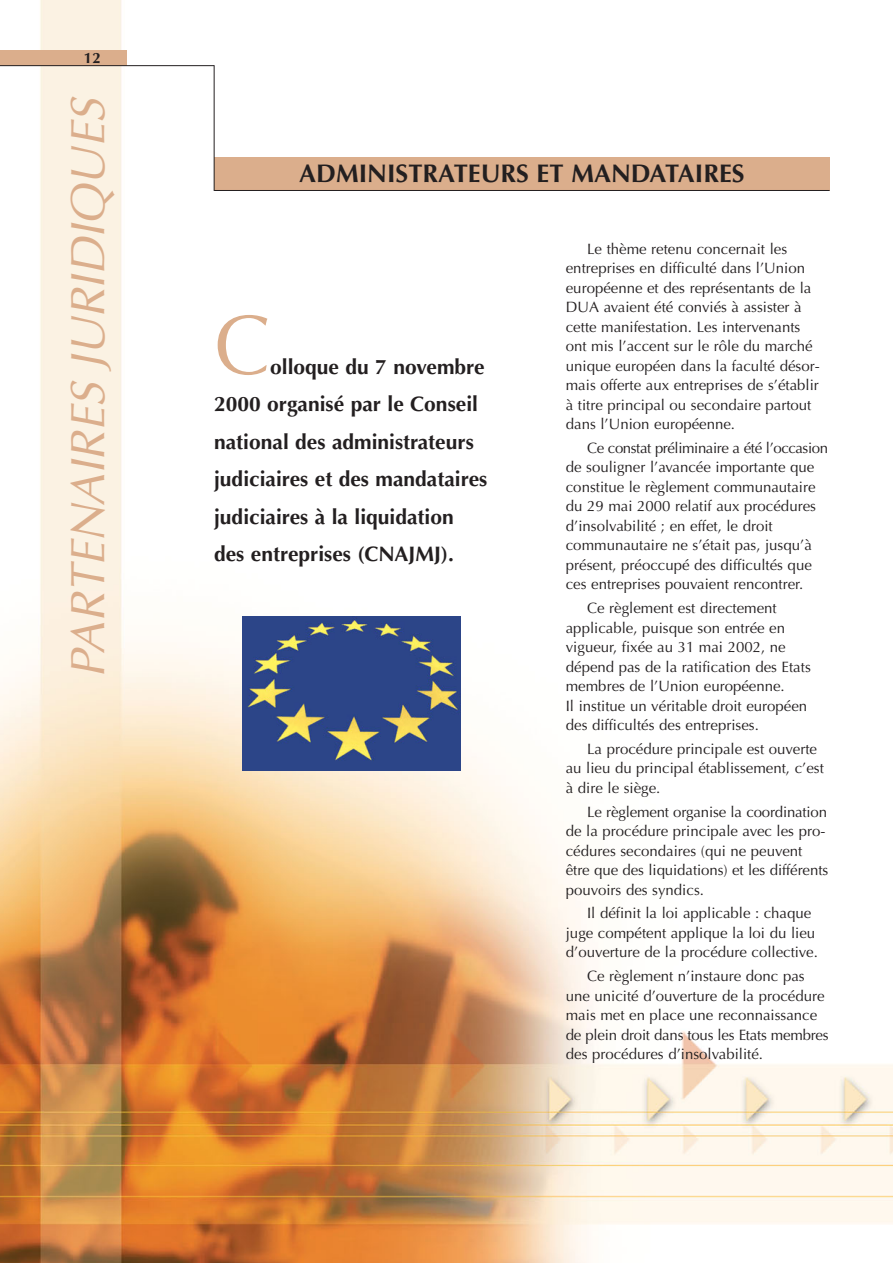
<style>
.page{position:relative;width:893px;height:1263px;background:#fff}
.page>*{position:absolute;margin:0;border:0;box-sizing:border-box;transform-origin:0 0}
.t1{font:84px "Optima";color:#dbae8c}
.t2{font:italic 48px "Optima";color:#dbae8c}
.t3{font:700 25.5px "Optima";color:#231f20}
.t4{font:700 21px/37.5px "Optima";color:#231f20}
.t5{font:15px/19.5px "Optima";color:#231f20}
.t6{font:700 15px "Optima";color:#231f20}
</style>
<div class="page">
<img style="left:0;top:0;width:892px;height:1263px">
<div style="left:214px;top:157px;width:615px;height:33px;background:#dbae8c"></div>
<hr style="left:214px;top:190px;width:615px;height:1px;background:#231f20">
<hr style="left:214px;top:65px;width:1px;height:126px;background:#231f20">
<div style="left:0;top:50px;width:126px;height:15px;background:#dbae8c"></div>
<hr style="left:0;top:65px;width:214px;height:1px;background:#231f20">
<img style="left:242px;top:617px;width:218px;height:153px">
<p class="t6" style="left:84px;top:51px;width:18px">12</p>
<h2 class="t2" style="left:68px;top:678px;width:582px;rotate:-90deg">PARTENAIRES JURIDIQUES</h2>
<h3 class="t3" style="left:299px;top:163px;width:447px">ADMINISTRATEURS ET MANDATAIRES</h3>
<h1 class="t1" style="left:214px;top:310px;width:58px">C</h1>
<h3 class="t4" style="left:214px;top:350px;width:275px;text-indent:56px">olloque du 7 novembre<br>2000 organisé par le Conseil national des administrateurs judiciaires et des mandataires judiciaires à la liquidation des entreprises (CNAJMJ).</h3>
<p class="t5" style="left:566px;top:240px;width:255px;text-indent:21px">Le thème retenu concernait les entreprises en difficulté dans l’Union européenne et des représentants de la DUA avaient été conviés à assister à cette manifestation. Les intervenants ont mis l’accent sur le rôle du marché unique européen dans la faculté désor&shy;mais offerte aux entreprises de s’établir à titre principal ou secondaire partout dans l’Union européenne.</p>
<p class="t5" style="left:566px;top:440px;width:264px;text-indent:21px">Ce constat préliminaire a été l’occasion de souligner l’avancée importante que constitue le règlement communautaire du 29 mai 2000 relatif aux procédures d’insolvabilité ; en effet, le droit communautaire ne s’était pas, jusqu’à présent, préoccupé des difficultés que ces entreprises pouvaient rencontrer.</p>
<p class="t5" style="left:566px;top:600px;width:246px;text-indent:21px">Ce règlement est directement applicable, puisque son entrée en vigueur, fixée au 31 mai 2002, ne dépend pas de la ratification des Etats membres de l’Union européenne.<br>Il institue un véritable droit européen des difficultés des entreprises.</p>
<p class="t5" style="left:566px;top:741px;width:259px;text-indent:21px">La procédure principale est ouverte au lieu du principal établissement, c’est à dire le siège.</p>
<p class="t5" style="left:566px;top:803px;width:264px;text-indent:21px">Le règlement organise la coordination de la procédure principale avec les pro&shy;cédures secondaires (qui ne peuvent être que des liquidations) et les différents pouvoirs des syndics.</p>
<p class="t5" style="left:566px;top:905px;width:253px;text-indent:21px">Il définit la loi applicable : chaque juge compétent applique la loi du lieu d’ouverture de la procédure collective.</p>
<p class="t5" style="left:566px;top:968px;width:264px;text-indent:21px">Ce règlement n’instaure donc pas une unicité d’ouverture de la procédure mais met en place une reconnaissance de plein droit dans tous les Etats membres des procédures d’insolvabilité.</p>
</div>
